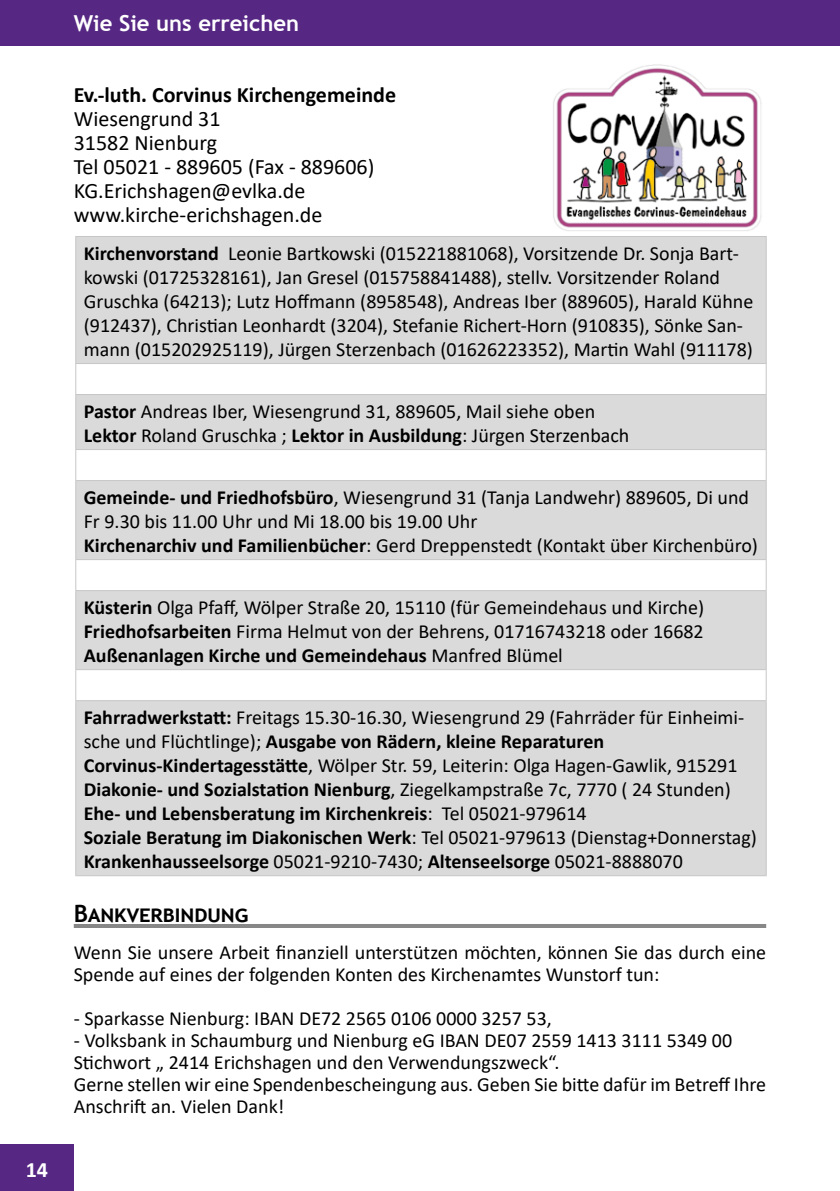
<style>
.page{position:relative;width:840px;height:1191px;background:#fff}
.page>*{position:absolute;margin:0;border:0;box-sizing:border-box;transform-origin:0 0}
.t1{font:700 24px "Trebuchet MS";color:#000}
.t2{font:22px/24px "Calibri";color:#000}
.t3{font:700 22px "Calibri";color:#000}
.t4{font:700 22px "Trebuchet MS";color:#fff}
.t5{font:700 22px "Calibri";color:#fff}
.t6{font:20px/24px "Calibri";color:#000}
.s1{font-weight:700}
</style>
<div class="page">
<div style="left:0;top:0;width:839px;height:45px;background:#562884"></div>
<div style="left:0;top:1144px;width:74px;height:47px;background:#562884"></div>
<img style="left:553px;top:64px;width:209px;height:167px">
<svg style="left:76px;top:237px;width:689px;height:638px;fill:#dadada"></svg>
<hr style="left:75px;top:236px;width:691px;height:1px;background:#c6c6c6">
<hr style="left:75px;top:237px;width:1px;height:126px;background:#c6c6c6">
<hr style="left:765px;top:237px;width:1px;height:126px;background:#c6c6c6">
<hr style="left:75px;top:363px;width:691px;height:1px;background:#c6c6c6">
<hr style="left:75px;top:364px;width:1px;height:30px;background:#c6c6c6">
<hr style="left:765px;top:364px;width:1px;height:30px;background:#c6c6c6">
<hr style="left:75px;top:394px;width:691px;height:1px;background:#c6c6c6">
<hr style="left:75px;top:395px;width:1px;height:54px;background:#c6c6c6">
<hr style="left:765px;top:395px;width:1px;height:54px;background:#c6c6c6">
<hr style="left:75px;top:449px;width:691px;height:1px;background:#c6c6c6">
<hr style="left:75px;top:450px;width:1px;height:30px;background:#c6c6c6">
<hr style="left:765px;top:450px;width:1px;height:30px;background:#c6c6c6">
<hr style="left:75px;top:480px;width:691px;height:1px;background:#c6c6c6">
<hr style="left:75px;top:481px;width:1px;height:78px;background:#c6c6c6">
<hr style="left:765px;top:481px;width:1px;height:78px;background:#c6c6c6">
<hr style="left:75px;top:559px;width:691px;height:1px;background:#c6c6c6">
<hr style="left:75px;top:560px;width:1px;height:30px;background:#c6c6c6">
<hr style="left:765px;top:560px;width:1px;height:30px;background:#c6c6c6">
<hr style="left:75px;top:590px;width:691px;height:1px;background:#c6c6c6">
<hr style="left:75px;top:591px;width:1px;height:78px;background:#c6c6c6">
<hr style="left:765px;top:591px;width:1px;height:78px;background:#c6c6c6">
<hr style="left:75px;top:669px;width:691px;height:1px;background:#c6c6c6">
<hr style="left:75px;top:670px;width:1px;height:30px;background:#c6c6c6">
<hr style="left:765px;top:670px;width:1px;height:30px;background:#c6c6c6">
<hr style="left:75px;top:700px;width:691px;height:1px;background:#c6c6c6">
<hr style="left:75px;top:701px;width:1px;height:174px;background:#c6c6c6">
<hr style="left:765px;top:701px;width:1px;height:174px;background:#c6c6c6">
<hr style="left:75px;top:875px;width:691px;height:1px;background:#c6c6c6">
<hr style="left:74px;top:924px;width:691px;height:4px;background:#878787">
<p class="t5" style="left:26px;top:1154px;width:24px">14</p>
<p class="t4" style="left:74px;top:9px;width:227px">Wie Sie uns erreichen</p>
<p class="t3" style="left:74px;top:79px;width:324px">Ev.-luth. Corvinus Kirchengemeinde</p>
<p class="t2" style="left:74px;top:106px;width:302px">Wiesengrund 31<br>31582 Nienburg<br>Tel 05021 - 889605 (Fax - 889606)<br>KG.Erichshagen@evlka.de www.kirche-erichshagen.de</p>
<p class="t6" style="left:84px;top:240px;width:670px"><span class="s1">Kirchenvorstand</span> Leonie Bartkowski (015221881068), Vorsitzende Dr. Sonja Bart&shy;kowski (01725328161), Jan Gresel (015758841488), stellv. Vorsitzender Roland Gruschka (64213); Lutz Hoffmann (8958548), Andreas Iber (889605), Harald Kühne (912437), Christian Leonhardt (3204), Stefanie Richert-Horn (910835), Sönke San&shy;mann (015202925119), Jürgen Sterzenbach (01626223352), Martin Wahl (911178)</p>
<p class="t6" style="left:84px;top:398px;width:547px"><span class="s1">Pastor</span> Andreas Iber, Wiesengrund 31, 889605, Mail siehe oben<br><span class="s1">Lektor</span> Roland Gruschka ; <span class="s1">Lektor in Ausbildung</span>: Jürgen Sterzenbach</p>
<p class="t6" style="left:84px;top:484px;width:675px"><span class="s1">Gemeinde- und Friedhofsbüro</span>, Wiesengrund 31 (Tanja Landwehr) 889605, Di und<br>Fr 9.30 bis 11.00 Uhr und Mi 18.00 bis 19.00 Uhr<br><span class="s1">Kirchenarchiv und Familienbücher</span>: Gerd Dreppenstedt (Kontakt über Kirchenbüro)</p>
<p class="t6" style="left:84px;top:594px;width:621px;text-align:justify"><span class="s1">Küsterin</span> Olga Pfaff, Wölper Straße 20, 15110 (für Gemeindehaus und Kirche)<br><span class="s1">Friedhofsarbeiten</span> Firma Helmut von der Behrens, 01716743218 oder 16682<br><span class="s1">Außenanlagen Kirche und Gemeindehaus</span> Manfred Blümel</p>
<p class="t6" style="left:84px;top:704px;width:674px"><span class="s1">Fahrradwerkstatt:</span> Freitags 15.30-16.30, Wiesengrund 29 (Fahrräder für Einheimi&shy;sche und Flüchtlinge); <span class="s1">Ausgabe von Rädern, kleine Reparaturen Corvinus-Kindertagesstätte</span>, Wölper Str. 59, Leiterin: Olga Hagen-Gawlik, 915291<br><span class="s1">Diakonie- und Sozialstation Nienburg</span>, Ziegelkampstraße 7c, 7770 ( 24 Stunden)<br><span class="s1">Ehe- und Lebensberatung im Kirchenkreis</span>: Tel 05021-979614<br><span class="s1">Soziale Beratung im Diakonischen Werk</span>: Tel 05021-979613 (Dienstag+Donnerstag)<br><span class="s1">Krankenhausseelsorge</span> 05021-9210-7430; <span class="s1">Altenseelsorge</span> 05021-8888070</p>
<p class="t1" style="left:74px;top:898px;width:176px">Bankverbindung</p>
<p class="t6" style="left:74px;top:941px;width:693px;line-height:22px">Wenn Sie unsere Arbeit finanziell unterstützen möchten, können Sie das durch eine<br>Spende auf eines der folgenden Konten des Kirchenamtes Wunstorf tun:</p>
<p class="t6" style="left:74px;top:1006px;width:479px">- Sparkasse Nienburg: IBAN DE72 2565 0106 0000 3257 53,</p>
<p class="t6" style="left:74px;top:1029px;width:693px;line-height:22px">- Volksbank in Schaumburg und Nienburg eG IBAN DE07 2559 1413 3111 5349 00<br>Stichwort „ 2414 Erichshagen und den Verwendungszweck“.<br>Gerne stellen wir eine Spendenbescheingung aus. Geben Sie bitte dafür im Betreff Ihre Anschrift an. Vielen Dank!</p>
</div>
